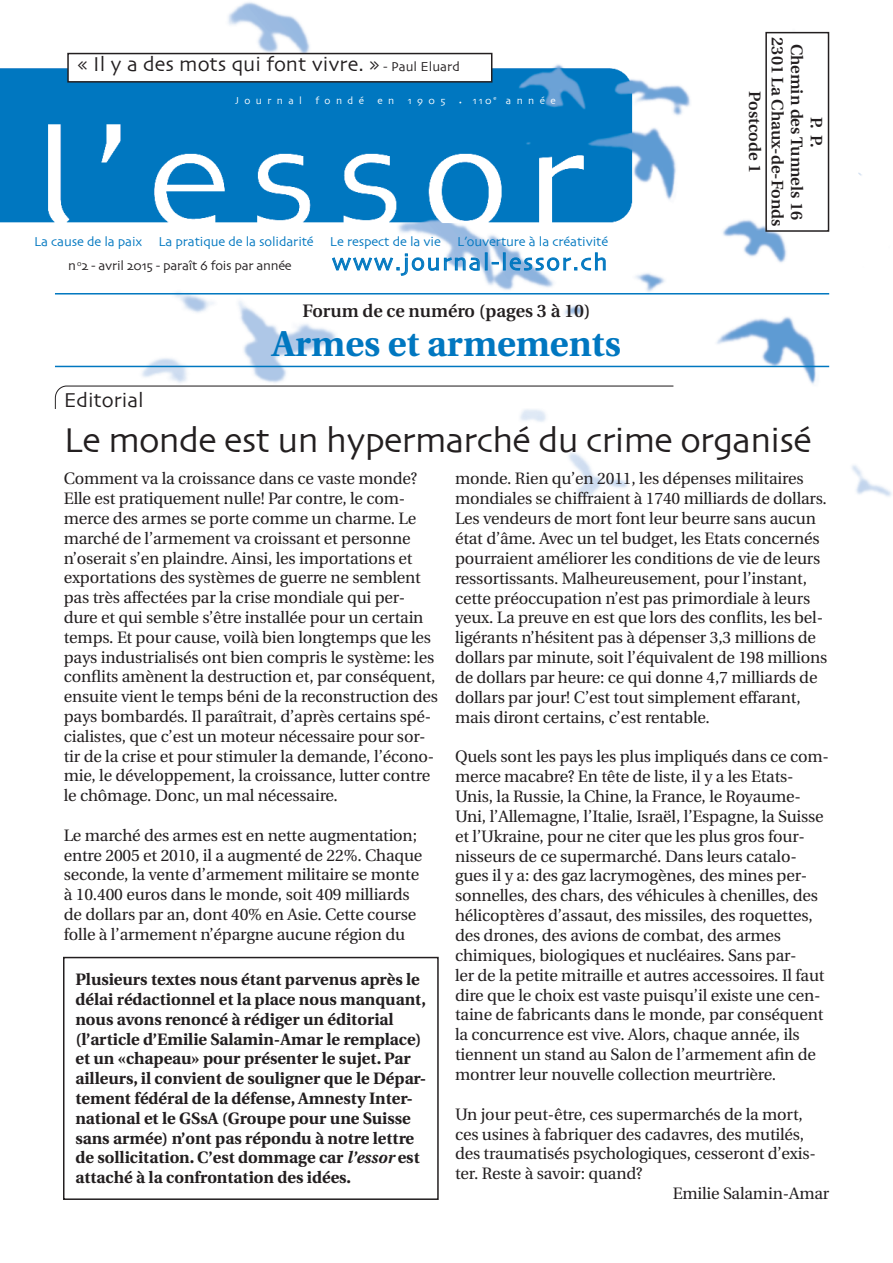
<style>
.page{position:relative;width:893px;height:1263px;background:#fff}
.page>*{position:absolute;margin:0;border:0;box-sizing:border-box;transform-origin:0 0}
.t1{font:36px "Skia";letter-spacing:-.02em;color:#231f20}
.t2{font:700 36px "Utopia";color:#0077c0}
.t3{font:24px "Skia";letter-spacing:.075em;color:#0077c0}
.t4{font:21px "Skia";color:#231f20}
.t5{font:600 18px "Utopia";color:#231f20}
.t6{font:16.5px/19.8px "Utopia";letter-spacing:-.01em;color:#231f20}
.t7{font:700 16.5px/19.8px "Utopia";color:#231f20}
.t8{font:600 16.5px/19.5px "Utopia";color:#231f20;text-align:center}
.t9{font:13.5px "Skia";letter-spacing:-.01em;color:#0077c0}
.t10{font:13.5px "Skia";letter-spacing:-.02em;color:#231f20}
.t11{font:10.5px "Skia";letter-spacing:.515em;color:#fff}
.s1{font-size:13.5px}
.s2{font-size:6px}
.s3{font-style:italic}
</style>
<div class="page">
<img style="left:0;top:2px;width:892px;height:495px">
<div style="left:68px;top:54px;width:424px;height:28px;background:#fff"></div>
<div style="left:67px;top:53px;width:425px;height:30px;border:2px solid #231f20"></div>
<div style="left:765px;top:32px;width:64px;height:200px;border:2px solid #231f20"></div>
<svg style="left:55px;top:386px;width:618px;height:22px"></svg>
<svg style="left:332px;top:239px;width:274px;height:43px"></svg>
<hr style="left:55px;top:366px;width:774px;height:1px;background:#0077c0">
<hr style="left:55px;top:293px;width:774px;height:1px;background:#0077c0">
<div style="left:63px;top:957px;width:376px;height:243px;border:2px solid #231f20"></div>
<p class="t4" style="left:77px;top:52px;width:384px">« Il y a des mots qui font vivre. » <span class="s1">- Paul Eluard</span></p>
<p class="t11" style="left:235px;top:94px;width:68px">Journal</p>
<p class="t11" style="left:315px;top:94px;width:50px">fondé</p>
<p class="t11" style="left:377px;top:94px;width:18px">e n</p>
<p class="t11" style="left:408px;top:94px;width:39px">1905</p>
<p class="t11" style="left:459px;top:94px;width:98px"><span class="s2">•</span> 110<sup>e</sup> année</p>
<p class="t9" style="left:34px;top:233px;width:576px">La cause de la paix La pratique de la solidarité Le respect de la vie L’ouverture à la créativité</p>
<h2 class="t3" style="left:332px;top:248px;width:277px">www.journal-lessor.ch</h2>
<p class="t5" style="left:302px;top:301px;width:290px">Forum de ce numéro (pages 3 à 10)</p>
<h1 class="t2" style="left:272px;top:323px;width:350px">Armes et armements</h1>
<p class="t10" style="left:68px;top:257px;width:225px">n <sup>o</sup>2 - avril 2015 - paraît 6 fois par année</p>
<p class="t4" style="left:64px;top:387px;width:82px">Editorial</p>
<p class="t8" style="left:764px;top:91px;width:83px;rotate:90deg">Postcode 1</p>
<p class="t8" style="left:826px;top:37px;width:190px;rotate:90deg">P. P.<br>Chemin des Tunnels 16<br>2301 La Chaux-de-Fonds</p>
<h1 class="t1" style="left:64px;top:419px;width:749px">Le monde est un hypermarché du crime organisé</h1>
<p class="t6" style="left:64px;top:469px;width:376px">Comment va la croissance dans ce vaste monde?<br>Elle est pratiquement nulle! Par contre, le com&shy;merce des armes se porte comme un charme. Le marché de l’armement va croissant et personne n’oserait s’en plaindre. Ainsi, les importations et exportations des systèmes de guerre ne semblent pas très affectées par la crise mondiale qui per&shy;dure et qui semble s’être installée pour un certain temps. Et pour cause, voilà bien longtemps que les pays industrialisés ont bien compris le système: les conflits amènent la destruction et, par conséquent, ensuite vient le temps béni de la reconstruction des pays bombardés. Il paraîtrait, d’après certains spé&shy;cialistes, que c’est un moteur nécessaire pour sor&shy;tir de la crise et pour stimuler la demande, l’écono&shy;mie, le développement, la croissance, lutter contre le chômage. Donc, un mal nécessaire.</p>
<p class="t6" style="left:64px;top:826px;width:360px">Le marché des armes est en nette augmentation; entre 2005 et 2010, il a augmenté de 22%. Chaque seconde, la vente d’armement militaire se monte à 10.400 euros dans le monde, soit 409 milliards de dollars par an, dont 40% en Asie. Cette course folle à l’armement n’épargne aucune région du</p>
<p class="t6" style="left:455px;top:469px;width:374px">monde. Rien qu’en 2011, les dépenses militaires mondiales se chiffraient à 1740 milliards de dollars.<br>Les vendeurs de mort font leur beurre sans aucun état d’âme. Avec un tel budget, les Etats concernés pourraient améliorer les conditions de vie de leurs ressortissants. Malheureusement, pour l’instant, cette préoccupation n’est pas primordiale à leurs yeux. La preuve en est que lors des conflits, les bel&shy;ligérants n’hésitent pas à dépenser 3,3 millions de dollars par minute, soit l’équivalent de 198 millions de dollars par heure: ce qui donne 4,7 milliards de dollars par jour! C’est tout simplement effarant, mais diront certains, c’est rentable.</p>
<p class="t6" style="left:455px;top:747px;width:375px">Quels sont les pays les plus impliqués dans ce com&shy;merce macabre? En tête de liste, il y a les Etats-Unis, la Russie, la Chine, la France, le Royaume-Uni, l’Allemagne, l’Italie, Israël, l’Espagne, la Suisse et l’Ukraine, pour ne citer que les plus gros four&shy;nisseurs de ce supermarché. Dans leurs catalo&shy;gues il y a: des gaz lacrymogènes, des mines per&shy;sonnelles, des chars, des véhicules à chenilles, des hélicoptères d’assaut, des missiles, des roquettes, des drones, des avions de combat, des armes chimiques, biologiques et nucléaires. Sans par-<br>ler de la petite mitraille et autres accessoires. Il faut dire que le choix est vaste puisqu’il existe une cen&shy;taine de fabricants dans le monde, par conséquent la concurrence est vive. Alors, chaque année, ils tiennent un stand au Salon de l’armement afin de montrer leur nouvelle collection meurtrière.</p>
<p class="t6" style="left:455px;top:1104px;width:349px">Un jour peut-être, ces supermarchés de la mort,</p>
<p class="t6" style="left:455px;top:1124px;width:351px">ces usines à fabriquer des cadavres, des mutilés,</p>
<p class="t6" style="left:455px;top:1144px;width:362px">des traumatisés psychologiques, cesseront d’exis-</p>
<p class="t6" style="left:455px;top:1164px;width:189px">ter. Reste à savoir: quand?</p>
<p class="t6" style="left:673px;top:1184px;width:158px">Emilie Salamin-Amar</p>
<p class="t7" style="left:75px;top:970px;width:352px">Plusieurs textes nous étant parvenus après le délai rédactionnel et la place nous manquant, nous avons renoncé à rédiger un éditorial (l’article d’Emilie Salamin-Amar le remplace) et un «chapeau» pour présenter le sujet. Par ailleurs, il convient de souligner que le Dépar&shy;tement fédéral de la défense, Amnesty Inter&shy;national et le GSsA (Groupe pour une Suisse sans armée) n’ont pas répondu à notre lettre de sollicitation. C’est dommage car <span class="s3">l’essor</span> est attaché à la confrontation des idées.</p>
</div>
